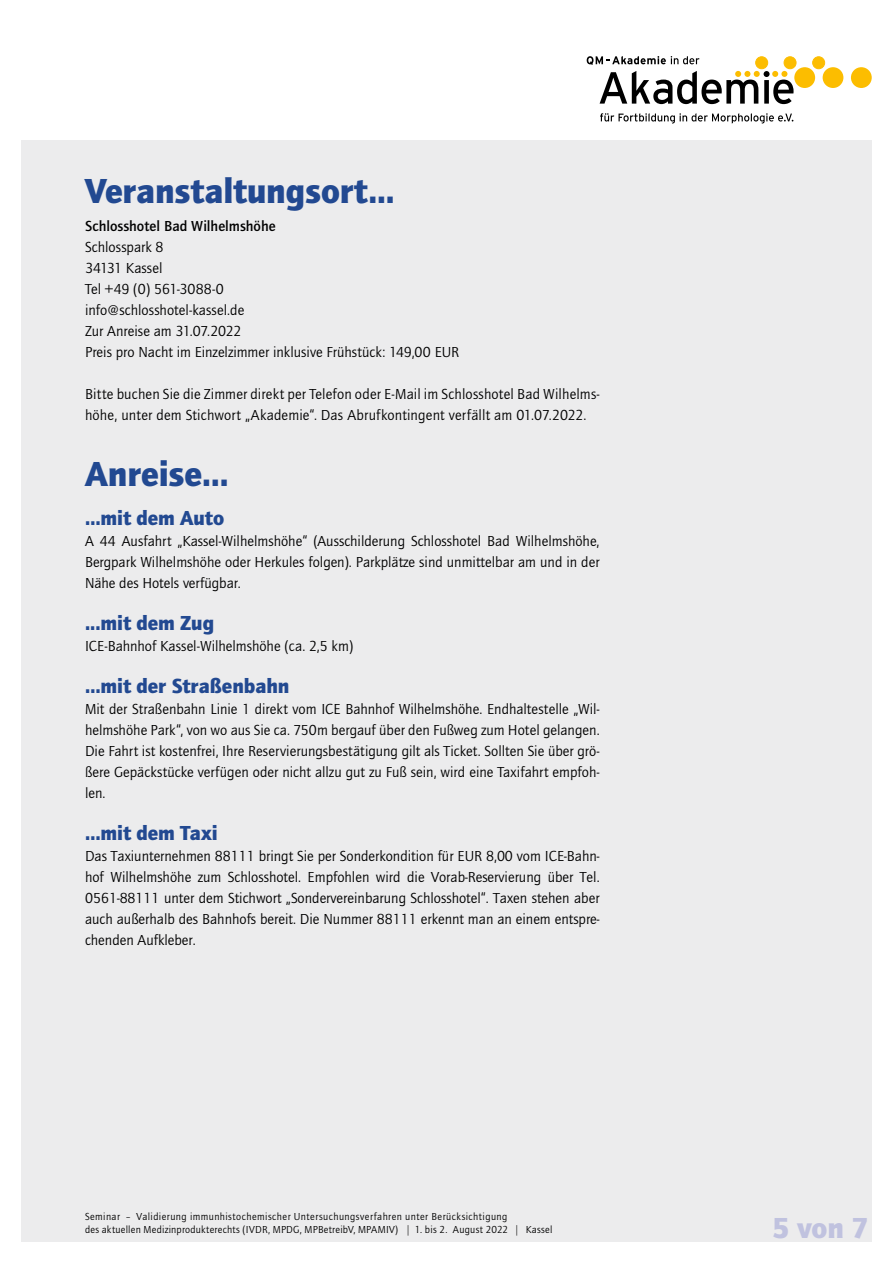
<style>
.page{position:relative;width:893px;height:1263px;background:#fff}
.page>*{position:absolute;margin:0;border:0;box-sizing:border-box;transform-origin:0 0}
.t1{font:900 36px "Quay Itc T";letter-spacing:-.005em;color:#224991}
.t2{font:900 30px "Quay Itc T";color:#c0c2df}
.t3{font:900 21px "Quay Itc T";letter-spacing:-.005em;color:#224991}
.t4{font:15px/21px "Quay Itc T";color:#000;text-align:justify}
.t5{font:700 15px "Quay Itc T";letter-spacing:.005em;color:#000}
.t6{font:10.5px "Quay Itc T";letter-spacing:.035em;color:#000}
.s1{font-family:"Slimbach";font-weight:700}
</style>
<div class="page">
<div style="left:21px;top:140px;width:851px;height:1102px;background:#ececed"></div>
<svg style="left:600px;top:113px;width:193px;height:11px"></svg>
<div style="left:756px;top:57px;width:12px;height:12px;background:#fcbd00;border-radius:50%"></div>
<div style="left:756px;top:57px;width:12px;height:12px;border:1px solid #fcbd00;border-radius:50%"></div>
<div style="left:784px;top:57px;width:12px;height:12px;background:#fcbd00;border-radius:50%"></div>
<div style="left:784px;top:57px;width:12px;height:12px;border:1px solid #fcbd00;border-radius:50%"></div>
<div style="left:813px;top:57px;width:12px;height:12px;background:#fcbd00;border-radius:50%"></div>
<div style="left:813px;top:57px;width:12px;height:12px;border:1px solid #fcbd00;border-radius:50%"></div>
<div style="left:794px;top:67px;width:21px;height:21px;background:#fcbd00;border-radius:50%"></div>
<div style="left:823px;top:67px;width:20px;height:21px;background:#fcbd00;border-radius:50%"></div>
<div style="left:851px;top:67px;width:21px;height:21px;background:#fcbd00;border-radius:50%"></div>
<svg style="left:600px;top:71px;width:193px;height:33px"></svg>
<svg style="left:587px;top:56px;width:112px;height:9px"></svg>
<p class="t1" style="left:85px;top:169px;width:311px">Veranstaltungsort...</p>
<p class="t5" style="left:85px;top:217px;width:192px">Schlosshotel Bad Wilhelmshöhe</p>
<p class="t4" style="left:85px;top:236px;width:80px">Schlosspark 8</p>
<p class="t4" style="left:85px;top:257px;width:79px">34131 Kassel</p>
<p class="t4" style="left:85px;top:278px;width:140px">Tel +49 (0) 561-3088-0</p>
<p class="t4" style="left:85px;top:299px;width:161px">info@schlosshotel-kassel.de</p>
<p class="t4" style="left:85px;top:320px;width:158px">Zur Anreise am 31.07.2022</p>
<p class="t4" style="left:85px;top:341px;width:376px">Preis pro Nacht im Einzelzimmer inklusive Frühstück: 149,00 EUR</p>
<p class="t4" style="left:85px;top:383px;width:516px">Bitte buchen Sie die Zimmer direkt per Telefon oder E-Mail im Schlosshotel Bad Wilhelms&shy;höhe, unter dem Stichwort „Akademie“. Das Abrufkontingent verfällt am 01.07.2022.</p>
<p class="t1" style="left:85px;top:453px;width:145px">Anreise…</p>
<p class="t3" style="left:85px;top:506px;width:141px">…mit dem Auto</p>
<p class="t4" style="left:85px;top:530px;width:516px">A 44 Ausfahrt „Kassel-Wilhelmshöhe“ (Ausschilderung Schlosshotel Bad Wilhelmshöhe, Bergpark Wilhelmshöhe oder Herkules folgen). Parkplätze sind unmittelbar am und in der Nähe des Hotels verfügbar.</p>
<p class="t3" style="left:85px;top:611px;width:131px">...mit dem Zug</p>
<p class="t4" style="left:85px;top:635px;width:270px">ICE-Bahnhof Kassel-Wilhelmshöhe (ca. 2,5 km)</p>
<p class="t3" style="left:85px;top:674px;width:206px">…mit der Straßenbahn</p>
<p class="t4" style="left:85px;top:698px;width:516px">Mit der Straßenbahn Linie 1 direkt vom ICE Bahnhof Wilhelmshöhe. Endhaltestelle „Wil&shy;helmshöhe Park“, von wo aus Sie ca. 750m bergauf über den Fußweg zum Hotel gelangen.<br>Die Fahrt ist kostenfrei, Ihre Reservierungsbestätigung gilt als Ticket. Sollten Sie über grö&shy;ßere Gepäckstücke verfügen oder nicht allzu gut zu Fuß sein, wird eine Taxifahrt empfoh&shy;len.</p>
<p class="t3" style="left:85px;top:821px;width:134px">…mit dem Taxi</p>
<p class="t4" style="left:85px;top:845px;width:516px">Das Taxiunternehmen 88111 bringt Sie per Sonderkondition für EUR 8,00 vom ICE-Bahn&shy;hof Wilhelmshöhe zum Schlosshotel. Empfohlen wird die Vorab-Reservierung über Tel.<br>0561-88111 unter dem Stichwort „Sondervereinbarung Schlosshotel“. Taxen stehen aber auch außerhalb des Bahnhofs bereit. Die Nummer 88111 erkennt man an einem entspre&shy;chenden Aufkleber.</p>
<p class="t6" style="left:85px;top:1210px;width:424px">Seminar – Validierung immunhistochemischer Untersuchungsverfahren unter Berücksichtigung</p>
<p class="t6" style="left:85px;top:1223px;width:469px">des aktuellen Medizinprodukterechts (IVDR, MPDG, MPBetreibV, MPAMIV) <span class="s1">|</span> 1. bis 2. August 2022 <span class="s1">|</span> Kassel</p>
<h2 class="t2" style="left:851px;top:1210px;width:19px">6</h2>
<p class="t2" style="left:772px;top:1210px;width:98px">5 von 7</p>
</div>
